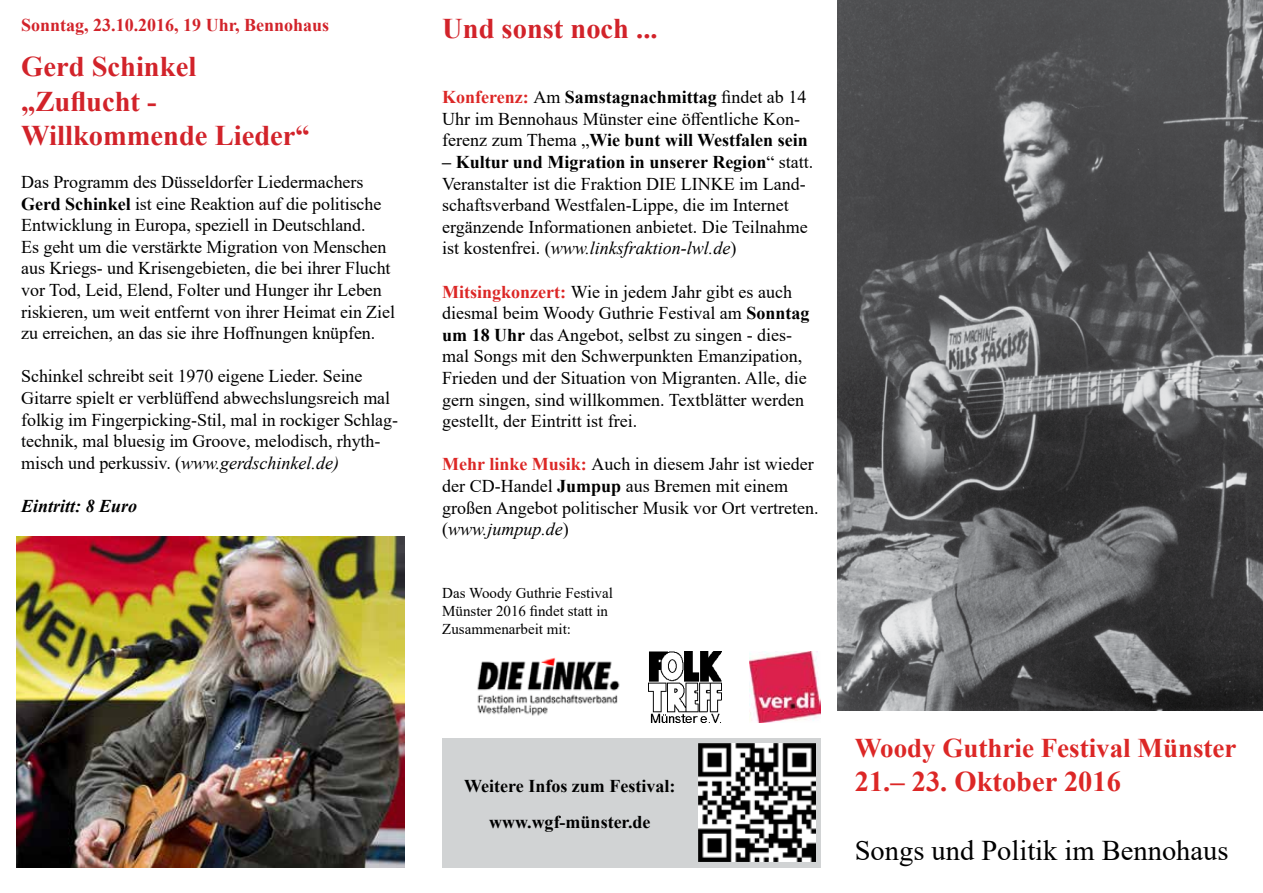
<style>
.page{position:relative;width:1263px;height:893px;background:#fff}
.page>*{position:absolute;margin:0;border:0;box-sizing:border-box;transform-origin:0 0}
.t1{font:700 28.5px/34.2px "Times New Roman";color:#d2232a}
.t2{font:28.5px "Times New Roman";color:#000}
.t3{font:700 28.5px "Times New Roman";color:#dc2726}
.t4{font:700 27px "Times New Roman";color:#dc2726}
.t5{font:18px/21.6px "Times New Roman";letter-spacing:-.005em;color:#000}
.t6{font:700 18px/36px "Times New Roman";color:#000;text-align:center}
.t7{font:700 18px "Times New Roman";color:#d2232a}
.t8{font:italic 700 18px "Times New Roman";color:#000}
.t9{font:15px/18px "Times New Roman";color:#000}
.s1{font-weight:700}
.s2{font-style:italic}
.s3{font-weight:700;color:#dc2726}
</style>
<div class="page">
<img style="left:838px;top:0;width:425px;height:710px">
<div style="left:442px;top:738px;width:379px;height:129px;background:#d1d3d4"></div>
<img style="left:698px;top:744px;width:118px;height:117px">
<img style="left:750px;top:651px;width:71px;height:71px">
<img style="left:648px;top:651px;width:73px;height:71px">
<img style="left:16px;top:537px;width:388px;height:330px">
<img style="left:477px;top:657px;width:143px;height:59px">
<p class="t7" style="left:21px;top:12px;width:309px">Sonntag, 23.10.2016, 19 Uhr, Bennohaus</p>
<h1 class="t1" style="left:21px;top:49px;width:290px">Gerd Schinkel „Zuflucht -<br>Willkommende Lieder“</h1>
<p class="t5" style="left:21px;top:171px;width:375px">Das Programm des Düsseldorfer Liedermachers <span class="s1">Gerd Schinkel</span> ist eine Reaktion auf die politische Entwicklung in Europa, speziell in Deutschland.<br>Es geht um die verstärkte Migration von Menschen aus Kriegs- und Krisengebieten, die bei ihrer Flucht vor Tod, Leid, Elend, Folter und Hunger ihr Leben riskieren, um weit entfernt von ihrer Heimat ein Ziel zu erreichen, an das sie ihre Hoffnungen knüpfen.</p>
<p class="t5" style="left:21px;top:365px;width:378px">Schinkel schreibt seit 1970 eigene Lieder. Seine Gitarre spielt er verblüffend abwechslungsreich mal folkig im Fingerpicking-Stil, mal in rockiger Schlag&shy;technik, mal bluesig im Groove, melodisch, rhyth&shy;misch und perkussiv. (<span class="s2">www.gerdschinkel.de)</span></p>
<p class="t8" style="left:21px;top:493px;width:118px">Eintritt: 8 Euro</p>
<h1 class="t1" style="left:442px;top:11px;width:217px">Und sonst noch ...</h1>
<p class="t5" style="left:442px;top:86px;width:367px"><span class="s3">Konferenz:</span> Am <span class="s1">Samstagnachmittag</span> findet ab 14<br>Uhr im Bennohaus Münster eine öffentliche Kon&shy;ferenz zum Thema „<span class="s1">Wie bunt will Westfalen sein</span></p>
<p class="t5" style="left:442px;top:151px;width:373px"><span class="s1">– Kultur und Migration in unserer Region</span>“ statt.<br>Veranstalter ist die Fraktion DIE LINKE im Land&shy;schaftsverband Westfalen-Lippe, die im Internet ergänzende Informationen anbietet. Die Teilnahme ist kostenfrei. (<span class="s2">www.linksfraktion-lwl.de</span>)</p>
<p class="t5" style="left:442px;top:280px;width:369px"><span class="s3">Mitsingkonzert:</span> Wie in jedem Jahr gibt es auch diesmal beim Woody Guthrie Festival am <span class="s1">Sonntag um 18 Uhr</span> das Angebot, selbst zu singen - dies&shy;mal Songs mit den Schwerpunkten Emanzipation, Frieden und der Situation von Migranten. Alle, die gern singen, sind willkommen. Textblätter werden gestellt, der Eintritt ist frei.</p>
<p class="t5" style="left:442px;top:453px;width:378px"><span class="s3">Mehr linke Musik:</span> Auch in diesem Jahr ist wieder der CD-Handel <span class="s1">Jumpup</span> aus Bremen mit einem großen Angebot politischer Musik vor Ort vertreten. (<span class="s2">www.jumpup.de</span>)</p>
<p class="t9" style="left:442px;top:584px;width:172px">Das Woody Guthrie Festival<br>Münster 2016 findet statt in<br>Zusammenarbeit mit:</p>
<p class="t6" style="left:464px;top:767px;width:213px">Weitere Infos zum Festival: www.wgf-münster.de</p>
<h2 class="t4" style="left:855px;top:729px;width:383px">Woody Guthrie Festival Münster</h2>
<h1 class="t3" style="left:855px;top:761px;width:268px">21.– 23. Oktober 2016</h1>
<h1 class="t2" style="left:855px;top:830px;width:375px">Songs und Politik im Bennohaus</h1>
</div>
